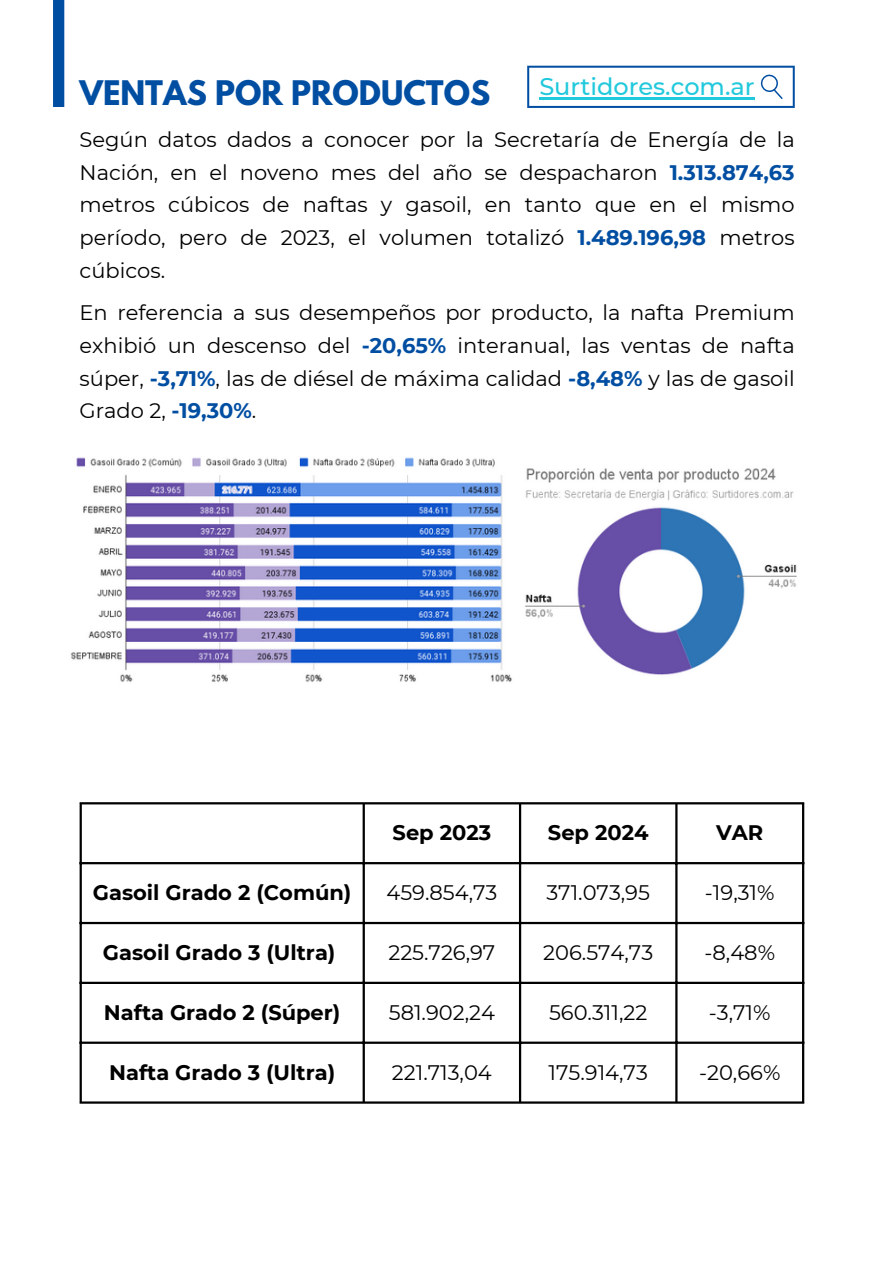
<style>
.page{position:relative;width:894px;height:1264px;background:#fff}
.page>*{position:absolute;margin:0;border:0;box-sizing:border-box;transform-origin:0 0}
.t1{font:700 30px "League Spartan";color:#004ea2}
.t2{font:500 24px "Montserrat";color:#22c9dc}
.t3{font:21px/32.7px "Montserrat";color:#000;text-align:justify}
.t4{font:700 21px "Montserrat";color:#000}
.s1{font-weight:700;color:#004ea2}
</style>
<div class="page">
<div style="left:53px;top:0;width:11px;height:107px;background:#004ea2"></div>
<svg style="left:527px;top:66px;width:267px;height:42px"></svg>
<hr style="left:539px;top:97px;width:215px;height:2px;background:#22c9dc">
<hr style="left:80px;top:804px;width:2px;height:297px;background:#000">
<hr style="left:362px;top:804px;width:3px;height:297px;background:#000">
<hr style="left:519px;top:804px;width:2px;height:297px;background:#000">
<hr style="left:675px;top:804px;width:2px;height:297px;background:#000">
<hr style="left:801px;top:804px;width:3px;height:297px;background:#000">
<hr style="left:80px;top:802px;width:724px;height:2px;background:#000">
<hr style="left:80px;top:862px;width:724px;height:2px;background:#000">
<hr style="left:80px;top:921px;width:724px;height:3px;background:#000">
<hr style="left:80px;top:981px;width:724px;height:3px;background:#000">
<hr style="left:80px;top:1041px;width:724px;height:2px;background:#000">
<hr style="left:80px;top:1101px;width:724px;height:2px;background:#000">
<img style="left:525px;top:468px;width:272px;height:207px">
<img style="left:71px;top:457px;width:441px;height:225px">
<p class="t1" style="left:80px;top:78px;width:412px">VENTAS POR PRODUCTOS</p>
<h2 class="t2" style="left:539px;top:71px;width:217px">Surtidores.com.ar</h2>
<p class="t3" style="left:80px;top:123px;width:716px">Según datos dados a conocer por la Secretaría de Energía de la Nación, en el noveno mes del año se despacharon <span class="s1">1.313.874,63 </span>metros cúbicos de naftas y gasoil, en tanto que en el mismo período, pero de 2023, el volumen totalizó <span class="s1">1.489.196,98</span> metros cúbicos.</p>
<p class="t3" style="left:80px;top:296px;width:716px">En referencia a sus desempeños por producto, la nafta Premium exhibió un descenso del <span class="s1">-20,65%</span> interanual, las ventas de nafta súper, <span class="s1">-3,71%</span>, las de diésel de máxima calidad <span class="s1">-8,48%</span> y las de gasoil Grado 2, <span class="s1">-19,30%</span>.</p>
<h1 class="t4" style="left:392px;top:820px;width:100px">Sep 2023</h1>
<p class="t4" style="left:547px;top:820px;width:102px">Sep 2024</p>
<p class="t4" style="left:716px;top:820px;width:49px">VAR</p>
<p class="t4" style="left:93px;top:880px;width:260px">Gasoil Grado 2 (Común)</p>
<p class="t3" style="left:386px;top:876px;width:112px">459.854,73</p>
<p class="t3" style="left:546px;top:876px;width:105px">371.073,95</p>
<p class="t3" style="left:704px;top:876px;width:71px">-19,31%</p>
<p class="t4" style="left:103px;top:939px;width:234px">Gasoil Grado 3 (Ultra)</p>
<p class="t3" style="left:388px;top:936px;width:108px">225.726,97</p>
<p class="t3" style="left:543px;top:936px;width:111px">206.574,73</p>
<p class="t3" style="left:704px;top:936px;width:72px">-8,48%</p>
<p class="t4" style="left:104px;top:999px;width:238px">Nafta Grado 2 (Súper)</p>
<p class="t3" style="left:388px;top:996px;width:108px">581.902,24</p>
<p class="t3" style="left:549px;top:996px;width:100px">560.311,22</p>
<p class="t3" style="left:708px;top:996px;width:63px">-3,71%</p>
<p class="t4" style="left:109px;top:1059px;width:227px">Nafta Grado 3 (Ultra)</p>
<p class="t3" style="left:392px;top:1055px;width:101px">221.713,04</p>
<p class="t3" style="left:548px;top:1055px;width:101px">175.914,73</p>
<p class="t3" style="left:699px;top:1055px;width:83px">-20,66%</p>
</div>
